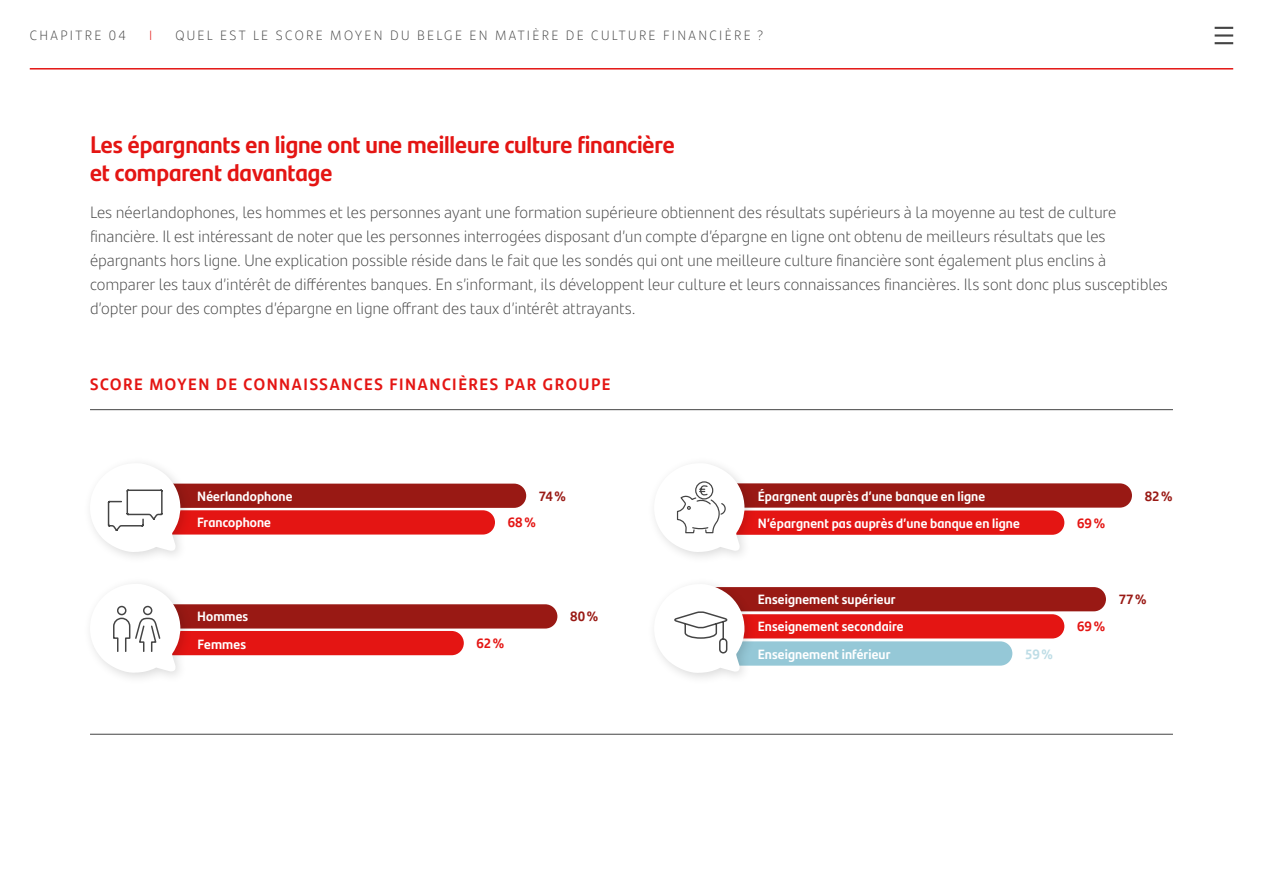
<style>
.page{position:relative;width:1263px;height:893px;background:#fff}
.page>*{position:absolute;margin:0;border:0;box-sizing:border-box;transform-origin:0 0}
.t1{font:700 24px/28.5px "Santander Headline";letter-spacing:-.005em;color:#e41513}
.t2{font:300 16.5px/24px "Santander Text";letter-spacing:-.01em;color:#444}
.t3{font:700 16.5px "Santander Headline";letter-spacing:.1em;color:#e41513}
.t4{font:700 13.5px/27.2px "Santander Headline";letter-spacing:.005em;color:#fff}
.t5{font:300 13.5px "Santander Text";letter-spacing:.175em;color:#444}
.t6{font:700 13.5px "Santander Headline";color:#991914}
.t7{font:700 13.5px "Santander Headline";color:#e41513}
.t8{font:700 13.5px "Santander Headline";color:#bedde6}
.t9{font:300 13.5px "Santander Text";color:#e41513}
</style>
<div class="page">
<hr style="left:30px;top:68px;width:1203px;height:2px;background:#e41513">
<svg style="left:1214px;top:42px;width:19px;height:2px"></svg>
<hr style="left:1214px;top:34px;width:19px;height:3px;background:#444">
<svg style="left:1214px;top:27px;width:19px;height:2px"></svg>
<div style="left:706px;top:510px;width:358px;height:25px;background:#e41513;border-radius:12px"></div>
<div style="left:706px;top:614px;width:358px;height:24px;background:#e41513;border-radius:12px"></div>
<div style="left:706px;top:641px;width:306px;height:25px;background:#95c8d7;border-radius:12px"></div>
<div style="left:706px;top:483px;width:426px;height:25px;background:#991914;border-radius:12px"></div>
<div style="left:706px;top:587px;width:400px;height:24px;background:#991914;border-radius:12px"></div>
<div style="left:646px;top:456px;width:111px;height:108px;background:#000;opacity:.15"></div>
<div style="left:646px;top:576px;width:111px;height:109px;background:#000;opacity:.15"></div>
<svg style="left:654px;top:462px;width:91px;height:91px"></svg>
<svg style="left:654px;top:583px;width:91px;height:91px"></svg>
<div style="left:141px;top:510px;width:354px;height:25px;background:#e41513;border-radius:12px"></div>
<div style="left:141px;top:484px;width:385px;height:24px;background:#991914;border-radius:12px"></div>
<div style="left:82px;top:456px;width:111px;height:108px;background:#000;opacity:.15"></div>
<svg style="left:90px;top:462px;width:91px;height:91px"></svg>
<div style="left:141px;top:631px;width:323px;height:24px;background:#e41513;border-radius:12px"></div>
<div style="left:141px;top:604px;width:416px;height:24px;background:#991914;border-radius:12px"></div>
<div style="left:82px;top:576px;width:111px;height:109px;background:#000;opacity:.15"></div>
<svg style="left:90px;top:583px;width:91px;height:90px"></svg>
<hr style="left:90px;top:409px;width:1083px;height:1px;background:#444">
<hr style="left:90px;top:734px;width:1083px;height:1px;background:#444">
<p class="t5" style="left:30px;top:25px;width:98px">CHAPITRE 04</p>
<p class="t9" style="left:149px;top:25px;width:5px">I</p>
<p class="t5" style="left:175px;top:25px;width:589px">QUEL EST LE SCORE MOYEN DU BELGE EN MATIÈRE DE CULTURE FINANCIÈRE ?</p>
<h1 class="t1" style="left:90px;top:129px;width:586px">Les épargnants en ligne ont une meilleure culture financière et comparent davantage</h1>
<p class="t2" style="left:90px;top:200px;width:1079px">Les néerlandophones, les hommes et les personnes ayant une formation supérieure obtiennent des résultats supérieurs à la moyenne au test de culture financière. Il est intéressant de noter que les personnes interrogées disposant d’un compte d’épargne en ligne ont obtenu de meilleurs résultats que les épargnants hors ligne. Une explication possible réside dans le fait que les sondés qui ont une meilleure culture financière sont également plus enclins à comparer les taux d’intérêt de différentes banques. En s’informant, ils développent leur culture et leurs connaissances financières. Ils sont donc plus susceptibles d’opter pour des comptes d’épargne en ligne offrant des taux d’intérêt attrayants.</p>
<p class="t3" style="left:90px;top:371px;width:522px">SCORE MOYEN DE CONNAISSANCES FINANCIÈRES PAR GROUPE</p>
<p class="t4" style="left:197px;top:482px;width:97px">Néerlandophone</p>
<p class="t6" style="left:539px;top:485px;width:29px">74%</p>
<p class="t4" style="left:197px;top:508px;width:75px">Francophone</p>
<p class="t7" style="left:508px;top:512px;width:30px">68%</p>
<p class="t4" style="left:197px;top:602px;width:53px">Hommes</p>
<p class="t6" style="left:570px;top:606px;width:30px">80%</p>
<p class="t4" style="left:198px;top:630px;width:50px">Femmes</p>
<p class="t7" style="left:476px;top:633px;width:29px">62%</p>
<p class="t4" style="left:758px;top:481px;width:229px">Épargnent auprès d’une banque en ligne</p>
<p class="t4" style="left:758px;top:509px;width:264px">N’épargnent pas auprès d’une banque en ligne</p>
<p class="t7" style="left:1077px;top:512px;width:29px">69%</p>
<p class="t6" style="left:1145px;top:485px;width:29px">82%</p>
<p class="t4" style="left:758px;top:585px;width:139px">Enseignement supérieur</p>
<p class="t4" style="left:758px;top:612px;width:147px">Enseignement secondaire<br>Enseignement inférieur</p>
<p class="t8" style="left:1025px;top:643px;width:29px">59%</p>
<p class="t7" style="left:1077px;top:616px;width:29px">69%</p>
<p class="t6" style="left:1119px;top:589px;width:29px">77%</p>
</div>
